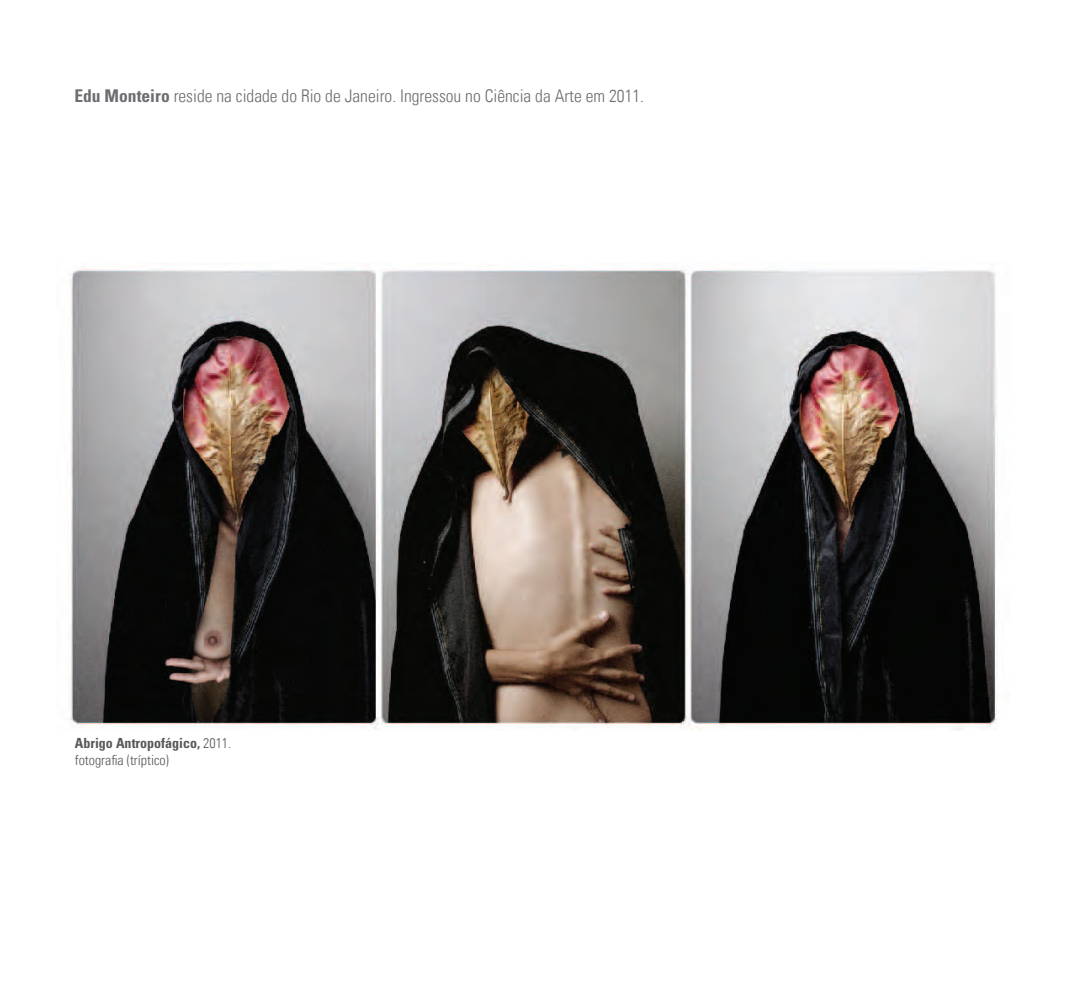
<style>
.page{position:relative;width:1092px;height:993px;background:#fff}
.page>*{position:absolute;margin:0;border:0;box-sizing:border-box;transform-origin:0 0}
.t1{font:300 condensed 17.5px "Univers LT";color:#6c6d70}
.t2{font:700 condensed 14px "Univers LT Std";color:#57585a}
.t3{font:300 condensed 14px "Univers LT";color:#57585a}
.s1{font-family:"Univers LT Std";font-weight:700}
.s2{font-family:"Univers LT";font-weight:300}
</style>
<div class="page">
<img style="left:69px;top:268px;width:929px;height:462px">
<p class="t1" style="left:74px;top:85px;width:571px"><span class="s1">Edu Monteiro</span> reside na cidade do Rio de Janeiro. Ingressou no Ciência da Arte em 2011.</p>
<p class="t2" style="left:75px;top:733px;width:158px">Abrigo Antropofágico, <span class="s2">2011.</span></p>
<p class="t3" style="left:75px;top:751px;width:96px">fotografia (tríptico)</p>
</div>
